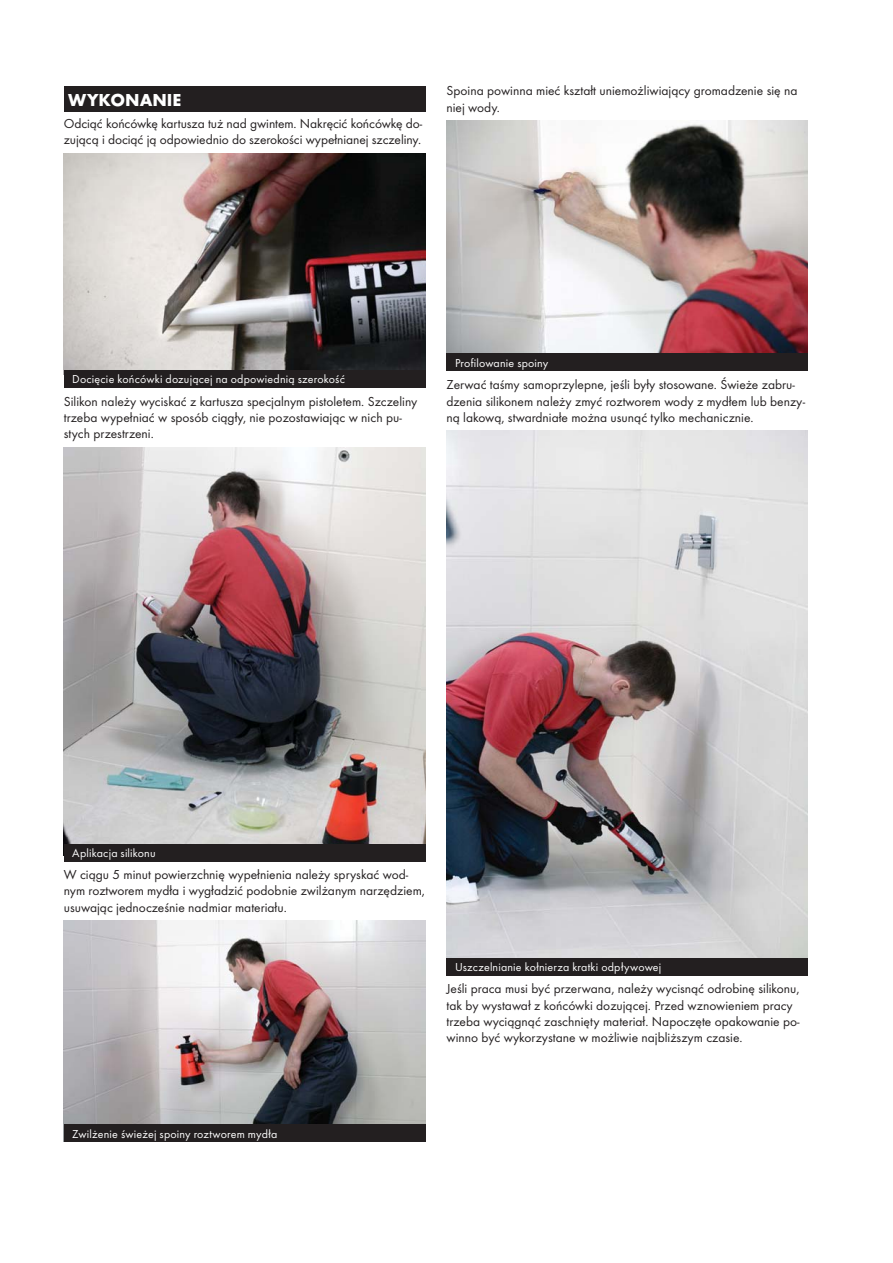
<style>
.page{position:relative;width:893px;height:1263px;background:#fff}
.page>*{position:absolute;margin:0;border:0;box-sizing:border-box;transform-origin:0 0}
.t1{font:700 18px "Futura TCE";color:#fff}
.t2{font:13.5px/16.4px "Futura TCE";color:#231f20}
.t3{font:12px "Futura TCE";letter-spacing:.015em;color:#fff}
</style>
<div class="page">
<div style="left:64px;top:86px;width:361px;height:26px;background:#231f20"></div>
<img style="left:64px;top:153px;width:361px;height:217px">
<img style="left:64px;top:447px;width:361px;height:397px">
<img style="left:64px;top:920px;width:361px;height:204px">
<img style="left:446px;top:120px;width:362px;height:234px">
<img style="left:446px;top:430px;width:362px;height:528px">
<div style="left:64px;top:370px;width:361px;height:17px;background:#231f20"></div>
<div style="left:64px;top:844px;width:361px;height:17px;background:#231f20"></div>
<div style="left:64px;top:1124px;width:361px;height:17px;background:#231f20"></div>
<div style="left:446px;top:354px;width:362px;height:17px;background:#231f20"></div>
<div style="left:446px;top:958px;width:362px;height:17px;background:#231f20"></div>
<h1 class="t1" style="left:68px;top:93px;width:115px">WYKONANIE</h1>
<p class="t2" style="left:64px;top:116px;width:360px">Odciąć końcówkę kartusza tuż nad gwintem. Nakręcić końcówkę do&shy;zującą i dociąć ją odpowiednio do szerokości wypełnianej szczeliny.</p>
<p class="t2" style="left:446px;top:83px;width:352px">Spoina powinna mieć kształt uniemożliwiający gromadzenie się na niej wody.</p>
<p class="t3" style="left:72px;top:374px;width:274px">Docięcie końcówki dozującej na odpowiednią szerokość</p>
<p class="t2" style="left:64px;top:394px;width:355px">Silikon należy wyciskać z kartusza specjalnym pistoletem. Szczeliny trzeba wypełniać w sposób ciągły, nie pozostawiając w nich pu&shy;stych przestrzeni.</p>
<p class="t3" style="left:455px;top:357px;width:95px">Profilowanie spoiny</p>
<p class="t2" style="left:446px;top:377px;width:360px">Zerwać taśmy samoprzylepne, jeśli były stosowane. Świeże zabru&shy;dzenia silikonem należy zmyć roztworem wody z mydłem lub benzy&shy;ną lakową, stwardniałe można usunąć tylko mechanicznie.</p>
<p class="t3" style="left:72px;top:848px;width:85px">Aplikacja silikonu</p>
<p class="t2" style="left:64px;top:867px;width:363px">W ciągu 5 minut powierzchnię wypełnienia należy spryskać wod&shy;nym roztworem mydła i wygładzić podobnie zwilżanym narzędziem, usuwając jednocześnie nadmiar materiału.</p>
<p class="t3" style="left:455px;top:961px;width:208px">Uszczelnianie kołnierza kratki odpływowej</p>
<p class="t2" style="left:446px;top:981px;width:355px">Jeśli praca musi być przerwana, należy wycisnąć odrobinę silikonu, tak by wystawał z końcówki dozującej. Przed wznowieniem pracy trzeba wyciągnąć zaschnięty materiał. Napoczęte opakowanie po&shy;winno być wykorzystane w możliwie najbliższym czasie.</p>
<p class="t3" style="left:72px;top:1128px;width:207px">Zwilżenie świeżej spoiny roztworem mydła</p>
</div>
